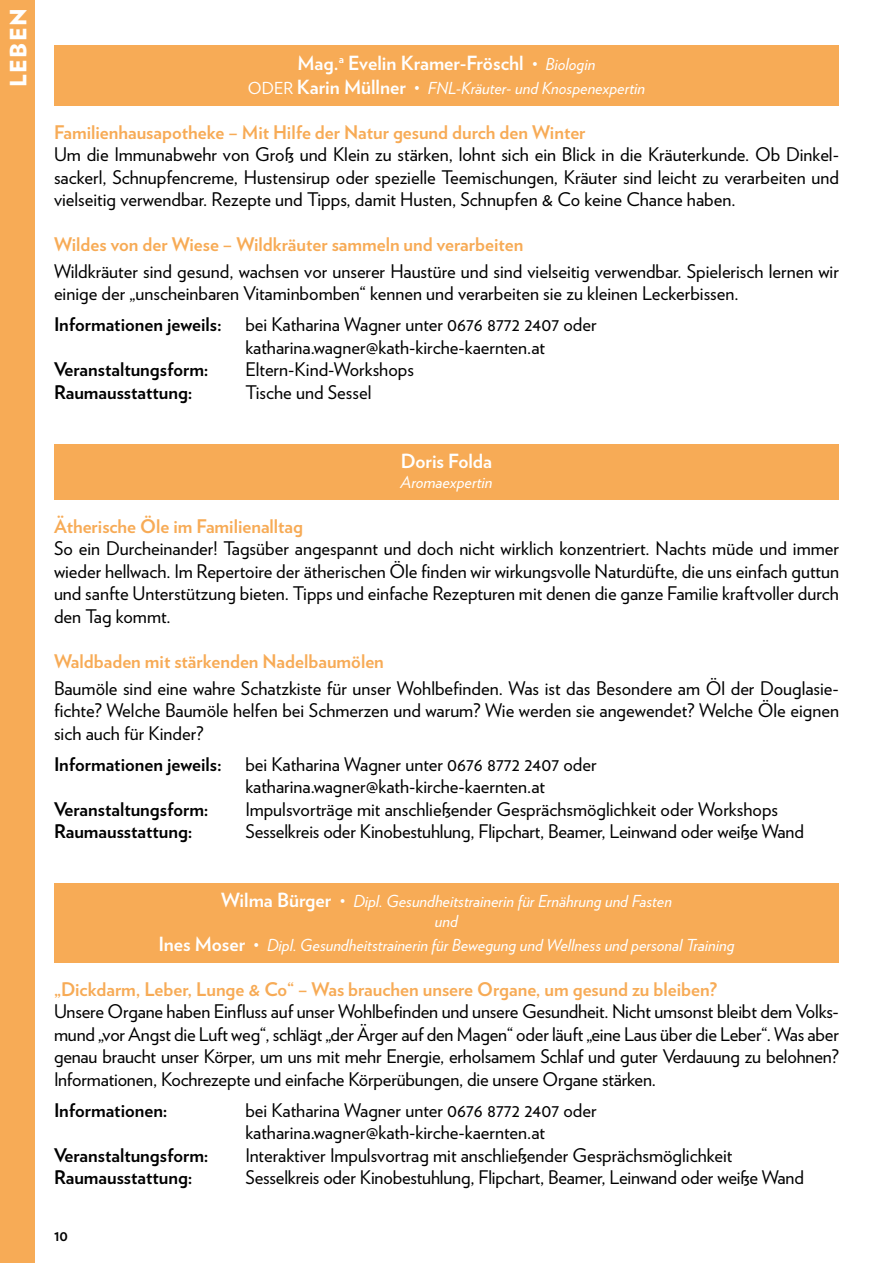
<style>
.page{position:relative;width:893px;height:1263px;background:#fff}
.page>*{position:absolute;margin:0;border:0;box-sizing:border-box;transform-origin:0 0}
.t1{font:900 22.5px "Verlag";letter-spacing:.06em;color:#fff}
.t2{font:700 19.5px "Verlag";color:#fff}
.t3{font:18.75px/22.5px "Verlag";color:#000;text-align:justify}
.t4{font:700 18.75px "Verlag";color:#f7ab56}
.t5{font:700 18.75px "Verlag";color:#000}
.t6{font:italic 16.5px/19.8px "Verlag";color:#fff;text-align:center}
.t7{font:700 15px "Verlag";color:#000}
.s1{font-weight:300;font-size:16.5px}
.s2{font-weight:400;font-style:italic;font-size:16.5px}
.s3{font-style:normal}
.s4{font-weight:700;font-style:normal;font-size:19.5px}
.s5{font-weight:300;font-style:normal}
</style>
<div class="page">
<div style="left:0;top:0;width:35px;height:1263px;background:#f7ab56"></div>
<div style="left:54px;top:45px;width:785px;height:61px;background:#f7ab56"></div>
<div style="left:54px;top:444px;width:785px;height:36px;background:#f7ab56"></div>
<div style="left:54px;top:466px;width:785px;height:33px;background:#f7ab56"></div>
<div style="left:54px;top:883px;width:785px;height:36px;background:#f7ab56"></div>
<div style="left:54px;top:905px;width:785px;height:34px;background:#f7ab56"></div>
<div style="left:54px;top:927px;width:785px;height:36px;background:#f7ab56"></div>
<p class="t1" style="left:0;top:87px;width:80px;rotate:-90deg">LEBEN</p>
<p class="t2" style="left:297px;top:47px;width:299px">Mag.<sup>a</sup> Evelin Kramer-Fröschl <span class="s1">•</span> <span class="s2">Biologin</span></p>
<p class="t6" style="left:248px;top:77px;width:399px"><span class="s3">ODER</span> <span class="s4">Karin Müllner</span> <span class="s5">•</span> FNL-Kräuter- und Knospenexpertin</p>
<p class="t4" style="left:54px;top:117px;width:533px">Familienhausapotheke – Mit Hilfe der Natur gesund durch den Winter</p>
<p class="t3" style="left:54px;top:142px;width:786px">Um die Immunabwehr von Groß und Klein zu stärken, lohnt sich ein Blick in die Kräuterkunde. Ob Dinkel&shy;sackerl, Schnupfencreme, Hustensirup oder spezielle Teemischungen, Kräuter sind leicht zu verarbeiten und vielseitig verwendbar. Rezepte und Tipps, damit Husten, Schnupfen &amp; Co keine Chance haben.</p>
<p class="t4" style="left:54px;top:230px;width:471px">Wildes von der Wiese – Wildkräuter sammeln und verarbeiten</p>
<p class="t3" style="left:54px;top:259px;width:786px">Wildkräuter sind gesund, wachsen vor unserer Haustüre und sind vielseitig verwendbar. Spielerisch lernen wir einige der „unscheinbaren Vitaminbomben“ kennen und verarbeiten sie zu kleinen Leckerbissen.</p>
<p class="t5" style="left:54px;top:310px;width:169px">Informationen jeweils:</p>
<p class="t3" style="left:245px;top:312px;width:353px">bei Katharina Wagner unter 0676 8772 2407 oder katharina.wagner@kath-kirche-kaernten.at</p>
<p class="t5" style="left:54px;top:355px;width:156px">Veranstaltungsform:</p>
<p class="t3" style="left:245px;top:357px;width:170px">Eltern-Kind-Workshops</p>
<p class="t5" style="left:54px;top:377px;width:140px">Raumausstattung:</p>
<p class="t3" style="left:245px;top:380px;width:128px">Tische und Sessel</p>
<p class="t2" style="left:401px;top:445px;width:93px">Doris Folda</p>
<p class="t6" style="left:400px;top:471px;width:94px">Aromaexpertin</p>
<p class="t4" style="left:54px;top:511px;width:251px">Ätherische Öle im Familienalltag</p>
<p class="t3" style="left:54px;top:536px;width:786px">So ein Durcheinander! Tagsüber angespannt und doch nicht wirklich konzentriert. Nachts müde und immer wieder hellwach. Im Repertoire der ätherischen Öle finden wir wirkungsvolle Naturdüfte, die uns einfach guttun und sanfte Unterstützung bieten. Tipps und einfache Rezepturen mit denen die ganze Familie kraftvoller durch den Tag kommt.</p>
<p class="t4" style="left:54px;top:646px;width:331px">Waldbaden mit stärkenden Nadelbaumölen</p>
<p class="t3" style="left:54px;top:675px;width:786px">Baumöle sind eine wahre Schatzkiste für unser Wohlbefinden. Was ist das Besondere am Öl der Douglasie&shy;fichte? Welche Baumöle helfen bei Schmerzen und warum? Wie werden sie angewendet? Welche Öle eignen sich auch für Kinder?</p>
<p class="t5" style="left:54px;top:749px;width:169px">Informationen jeweils:</p>
<p class="t3" style="left:245px;top:751px;width:353px">bei Katharina Wagner unter 0676 8772 2407 oder katharina.wagner@kath-kirche-kaernten.at</p>
<p class="t5" style="left:54px;top:794px;width:156px">Veranstaltungsform:</p>
<p class="t3" style="left:245px;top:796px;width:534px">Impulsvorträge mit anschließender Gesprächsmöglichkeit oder Workshops</p>
<p class="t5" style="left:54px;top:816px;width:140px">Raumausstattung:</p>
<p class="t3" style="left:245px;top:819px;width:560px">Sesselkreis oder Kinobestuhlung, Flipchart, Beamer, Leinwand oder weiße Wand</p>
<p class="t6" style="left:221px;top:890px;width:452px"><span class="s4">Wilma Bürger</span> <span class="s5">•</span> Dipl. Gesundheitstrainerin für Ernährung und Fasten und</p>
<p class="t6" style="left:158px;top:934px;width:578px"><span class="s4">Ines Moser</span> <span class="s5">•</span> Dipl. Gesundheitstrainerin für Bewegung und Wellness und personal Training</p>
<p class="t4" style="left:54px;top:974px;width:665px">„Dickdarm, Leber, Lunge &amp; Co“ – Was brauchen unsere Organe, um gesund zu bleiben?</p>
<p class="t3" style="left:54px;top:999px;width:786px">Unsere Organe haben Einfluss auf unser Wohlbefinden und unsere Gesundheit. Nicht umsonst bleibt dem Volks&shy;mund „vor Angst die Luft weg“, schlägt „der Ärger auf den Magen“ oder läuft „eine Laus über die Leber“. Was aber genau braucht unser Körper, um uns mit mehr Energie, erholsamem Schlaf und guter Verdauung zu belohnen?<br>Informationen, Kochrezepte und einfache Körperübungen, die unsere Organe stärken.</p>
<p class="t5" style="left:54px;top:1095px;width:115px">Informationen:</p>
<p class="t3" style="left:245px;top:1098px;width:353px">bei Katharina Wagner unter 0676 8772 2407 oder katharina.wagner@kath-kirche-kaernten.at</p>
<p class="t5" style="left:54px;top:1140px;width:156px">Veranstaltungsform:</p>
<p class="t3" style="left:245px;top:1143px;width:489px">Interaktiver Impulsvortrag mit anschließender Gesprächsmöglichkeit</p>
<p class="t5" style="left:54px;top:1163px;width:140px">Raumausstattung:</p>
<p class="t3" style="left:245px;top:1165px;width:560px">Sesselkreis oder Kinobestuhlung, Flipchart, Beamer, Leinwand oder weiße Wand</p>
<p class="t7" style="left:54px;top:1224px;width:16px">10</p>
</div>
